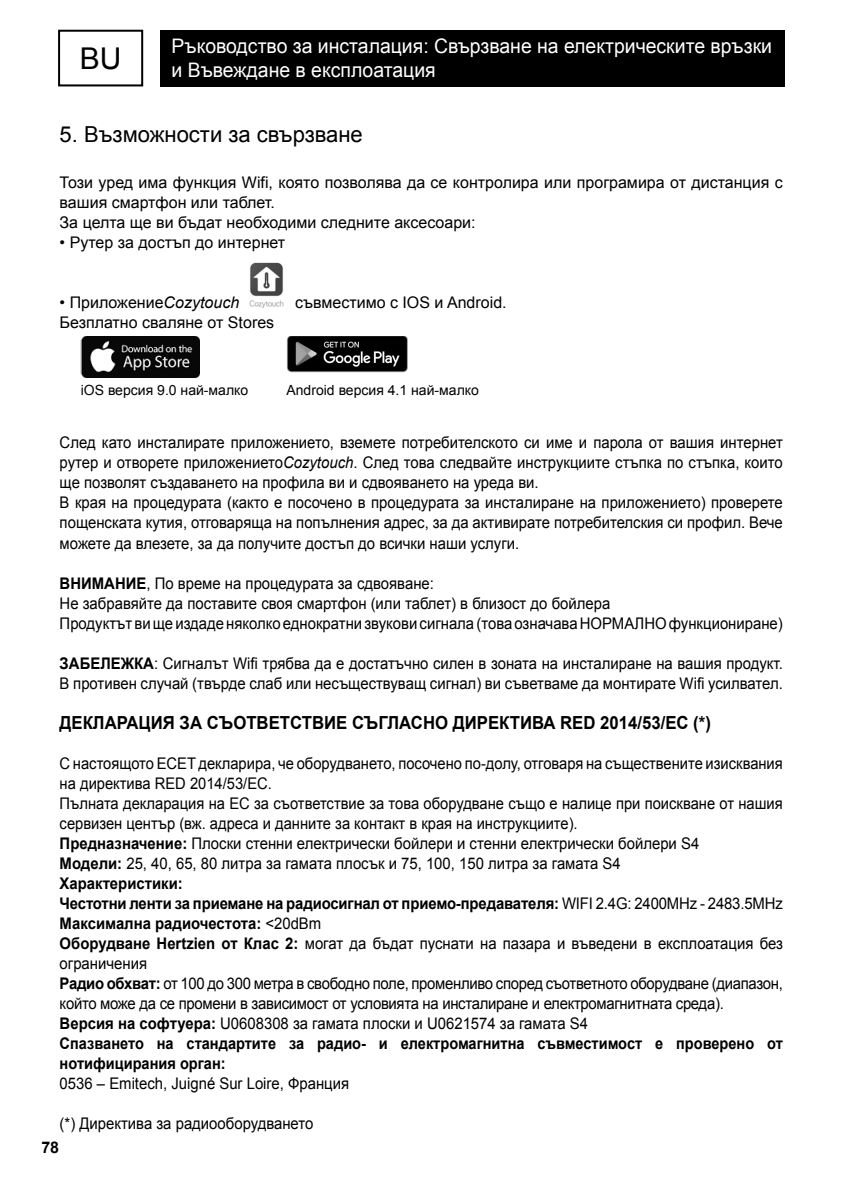
<style>
.page{position:relative;width:841px;height:1192px;background:#fff}
.page>*{position:absolute;margin:0;border:0;box-sizing:border-box;transform-origin:0 0}
.t1{font:30px "Arial";color:#000}
.t2{font:22px "Arial";color:#000}
.t3{font:20px/24px "Arial";color:#fff}
.t4{font:700 18px "Arial";color:#000;scale:.93 1}
.t5{font:16px/20px "Arial";color:#000;scale:.92 1}
.t6{font:16px/20px "Arial";color:#000;scale:.93 1}
.t7{font:16px/20px "Arial";color:#000}
.t8{font:700 16px "Arial";color:#000}
.t9{font:14px "Arial";color:#000}
.s1{font-style:italic}
.s2{font-weight:700}
</style>
<div class="page">
<svg style="left:58px;top:30px;width:85px;height:56px"></svg>
<div style="left:160px;top:30px;width:624px;height:56px;background:#000"></div>
<img style="left:249px;top:263px;width:35px;height:45px">
<img style="left:81px;top:336px;width:118px;height:41px">
<img style="left:286px;top:336px;width:122px;height:37px">
<h1 class="t1" style="left:80px;top:42px;width:43px">BU</h1>
<p class="t3" style="left:171px;top:34px;width:601px">Ръководство за инсталация: Свързване на електрическите връзки и Въвеждане в експлоатация</p>
<h2 class="t2" style="left:60px;top:122px;width:304px">5. Възможности за свързване</h2>
<p class="t7" style="left:60px;top:173px;width:724px">Този уред има функция Wifi, която позволява да се контролира или програмира от дистанция с вашия смартфон или таблет.<br>За целта ще ви бъдат необходими следните аксесоари:</p>
<p class="t7" style="left:60px;top:233px;width:227px">• Рутер за достъп до интернет</p>
<p class="t7" style="left:60px;top:293px;width:181px">• Приложение<span class="s1">Cozytouch</span></p>
<p class="t7" style="left:295px;top:293px;width:213px">съвместимо с IOS и Android.</p>
<p class="t7" style="left:60px;top:313px;width:216px">Безплатно сваляне от Stores</p>
<p class="t9" style="left:81px;top:382px;width:169px">iOS версия 9.0 най-малко</p>
<p class="t9" style="left:286px;top:382px;width:194px">Android версия 4.1 най-малко</p>
<p class="t6" style="left:60px;top:433px;width:778px">След като инсталирате приложението, вземете потребителското си име и парола от вашия интернет рутер и отворете приложението<span class="s1">Cozytouch</span>. След това следвайте инструкциите стъпка по стъпка, които ще позволят създаването на профила ви и сдвояването на уреда ви.<br>В края на процедурата (както е посочено в процедурата за инсталиране на приложението) проверете пощенската кутия, отговаряща на попълнения адрес, за да активирате потребителския си профил. Вече можете да влезете, за да получите достъп до всички наши услуги.</p>
<p class="t6" style="left:60px;top:573px;width:778px"><span class="s2">ВНИМАНИЕ</span>, По време на процедурата за сдвояване:<br>Не забравяйте да поставите своя смартфон (или таблет) в близост до бойлера<br>Продуктът ви ще издаде няколко еднократни звукови сигнала (това означава НОРМАЛНО функциониране)</p>
<p class="t6" style="left:60px;top:653px;width:778px"><span class="s2">ЗАБЕЛЕЖКА</span>: Сигналът Wifi трябва да е достатъчно силен в зоната на инсталиране на вашия продукт.<br>В противен случай (твърде слаб или несъществуващ сигнал) ви съветваме да монтирате Wifi усилвател.</p>
<p class="t4" style="left:60px;top:712px;width:701px">ДЕКЛАРАЦИЯ ЗА СЪОТВЕТСТВИЕ СЪГЛАСНО ДИРЕКТИВА RED 2014/53/ЕС (*)</p>
<p class="t5" style="left:60px;top:753px;width:787px">С настоящото ECET декларира, че оборудването, посочено по-долу, отговаря на съществените изисквания на директива RED 2014/53/ЕС.<br>Пълната декларация на ЕС за съответствие за това оборудване също е налице при поискване от нашия сервизен център (вж. адреса и данните за контакт в края на инструкциите).<br><span class="s2">Предназначение:</span> Плоски стенни електрически бойлери и стенни електрически бойлери S4<br><span class="s2">Модели:</span> 25, 40, 65, 80 литра за гамата плосък и 75, 100, 150 литра за гамата S4<br><span class="s2">Характеристики:<br>Честотни ленти за приемане на радиосигнал от приемо-предавателя:</span> WIFI 2.4G: 2400MHz - 2483.5MHz <span class="s2">Максимална радиочестота:</span> &lt;20dBm<br><span class="s2">Оборудване Hertzien от Клас 2:</span> могат да бъдат пуснати на пазара и въведени в експлоатация без ограничения<br><span class="s2">Радио обхват:</span> от 100 до 300 метра в свободно поле, променливо според съответното оборудване (диапазон, който може да се промени в зависимост от условията на инсталиране и електромагнитната среда).<br><span class="s2">Версия на софтуера:</span> U0608308 за гамата плоски и U0621574 за гамата S4<br><span class="s2">Спазването на стандартите за радио- и електромагнитна съвместимост е проверено от нотифицирания орган:</span></p>
<p class="t6" style="left:60px;top:1073px;width:313px">0536 – Emitech, Juigné Sur Loire, Франция</p>
<p class="t6" style="left:60px;top:1113px;width:274px">(*) Директива за радиооборудването</p>
<p class="t8" style="left:41px;top:1137px;width:19px">78</p>
</div>
